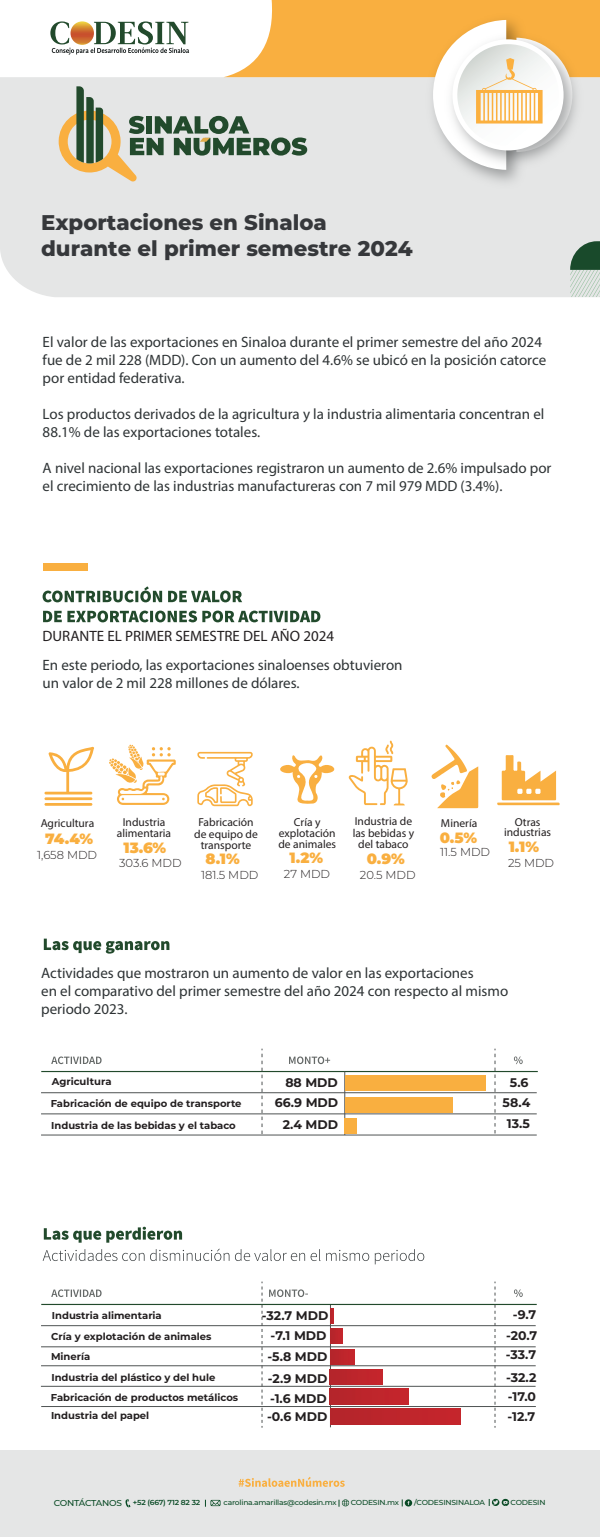
<style>
.page{position:relative;width:600px;height:1537px;background:#fff}
.page>*{position:absolute;margin:0;border:0;box-sizing:border-box;transform-origin:0 0}
.t1{font:800 21.25px/26.2px "Montserrat";color:#36383b}
.t2{font:15px/18px "Myriad Pro";color:#2e3335}
.t3{font:15px "Myriad Pro";color:#231f20}
.t4{font:900 14.88px "Montserrat";color:#f9af40}
.t5{font:700 12.5px "Montserrat";color:#231f20}
.t6{font:11.5px/11.2px "Myriad Pro";color:#231f20;text-align:center}
.t7{font:300 11.5px "Montserrat";color:#231f20}
.t8{font:700 10px "Montserrat";color:#231f20}
.t9{font:500 8.62px "Montserrat";letter-spacing:-.03em;color:#094a25;scale:1.04 1}
.t10{font:500 7.25px "Montserrat";letter-spacing:-.025em;color:#094a25;scale:1.04 1}
.t11{font:600 7.25px "Montserrat";letter-spacing:-.03em;color:#094a25;scale:1.04 1}
</style>
<div class="page">
<div style="left:0;top:77px;width:600px;height:220px;background:#e5e6e6"></div>
<svg style="left:570px;top:241px;width:30px;height:56px;background:#8aa292"></svg>
<img style="left:420px;top:182px;width:112px;height:13px">
<svg style="left:50px;top:0;width:550px;height:182px"></svg>
<div style="left:0;top:1451px;width:600px;height:86px;background:#e5e6e6"></div>
<svg style="left:239px;top:1477px;width:106px;height:10px"></svg>
<svg style="left:44px;top:938px;width:125px;height:15px"></svg>
<svg style="left:44px;top:1227px;width:138px;height:15px"></svg>
<svg style="left:43px;top:1248px;width:381px;height:16px"></svg>
<hr style="left:41px;top:1071px;width:497px;height:1px;background:#224a2c">
<svg style="left:262px;top:1048px;width:1px;height:87px"></svg>
<svg style="left:495px;top:1048px;width:1px;height:87px"></svg>
<hr style="left:345px;top:1071px;width:1px;height:64px;background:#4f5353">
<hr style="left:330px;top:1304px;width:1px;height:123px;background:#4f5353">
<hr style="left:41px;top:1092px;width:496px;height:1px;background:#4f5353">
<hr style="left:41px;top:1113px;width:496px;height:1px;background:#4f5353">
<hr style="left:41px;top:1135px;width:496px;height:1px;background:#4f5353">
<svg style="left:51px;top:1056px;width:51px;height:8px"></svg>
<svg style="left:289px;top:1056px;width:41px;height:8px"></svg>
<svg style="left:514px;top:1056px;width:9px;height:8px"></svg>
<hr style="left:41px;top:1304px;width:496px;height:1px;background:#224a2c">
<svg style="left:262px;top:1281px;width:1px;height:146px"></svg>
<svg style="left:495px;top:1281px;width:1px;height:146px"></svg>
<hr style="left:41px;top:1325px;width:495px;height:1px;background:#4f5353">
<hr style="left:41px;top:1346px;width:495px;height:1px;background:#4f5353">
<svg style="left:51px;top:1289px;width:51px;height:8px"></svg>
<svg style="left:269px;top:1289px;width:39px;height:8px"></svg>
<svg style="left:514px;top:1289px;width:9px;height:8px"></svg>
<div style="left:345px;top:1075px;width:140px;height:15px;background:#f9af40"></div>
<div style="left:345px;top:1097px;width:108px;height:15px;background:#f9af40"></div>
<hr style="left:330px;top:1308px;width:4px;height:15px;background:#ba252b">
<div style="left:331px;top:1349px;width:24px;height:15px;background:#bd252c"></div>
<hr style="left:41px;top:1365px;width:495px;height:1px;background:#4f5353">
<hr style="left:41px;top:1386px;width:495px;height:1px;background:#4f5353">
<div style="left:43px;top:564px;width:44px;height:7px;background:#f9af40"></div>
<svg style="left:43px;top:586px;width:199px;height:16px"></svg>
<svg style="left:43px;top:610px;width:277px;height:12px"></svg>
<div style="left:331px;top:1328px;width:12px;height:15px;background:#bd252b"></div>
<div style="left:345px;top:1118px;width:12px;height:15px;background:#f9af40"></div>
<div style="left:330px;top:1389px;width:78px;height:15px;background:#bd252c"></div>
<hr style="left:41px;top:1406px;width:495px;height:1px;background:#4f5353">
<div style="left:330px;top:1369px;width:52px;height:15px;background:#bd252c"></div>
<div style="left:330px;top:1409px;width:131px;height:15px;background:#bd252c"></div>
<svg style="left:126px;top:1499px;width:4px;height:8px"></svg>
<svg style="left:210px;top:1500px;width:11px;height:6px"></svg>
<svg style="left:342px;top:1499px;width:7px;height:7px"></svg>
<svg style="left:405px;top:1499px;width:7px;height:7px"></svg>
<svg style="left:492px;top:1498px;width:17px;height:8px"></svg>
<svg style="left:348px;top:741px;width:60px;height:64px"></svg>
<svg style="left:280px;top:755px;width:55px;height:49px"></svg>
<svg style="left:431px;top:744px;width:47px;height:64px"></svg>
<svg style="left:497px;top:755px;width:63px;height:50px"></svg>
<svg style="left:197px;top:752px;width:56px;height:54px"></svg>
<svg style="left:109px;top:744px;width:67px;height:61px"></svg>
<svg style="left:44px;top:747px;width:50px;height:47px"></svg>
<hr style="left:44px;top:797px;width:48px;height:3px;background:#f9af40">
<hr style="left:44px;top:803px;width:48px;height:3px;background:#f9af40">
<h1 class="t1" style="left:41px;top:208px;width:373px">Exportaciones en Sinaloa durante el primer semestre 2024</h1>
<p class="t2" style="left:43px;top:333px;width:505px">El valor de las exportaciones en Sinaloa durante el primer semestre del año 2024 fue de 2 mil 228 (MDD). Con un aumento del 4.6% se ubicó en la posición catorce por entidad federativa.</p>
<p class="t2" style="left:43px;top:405px;width:503px">Los productos derivados de la agricultura y la industria alimentaria concentran el<br>88.1% de las exportaciones totales.</p>
<p class="t2" style="left:43px;top:459px;width:510px">A nivel nacional las exportaciones registraron un aumento de 2.6% impulsado por el crecimiento de las industrias manufactureras con 7 mil 979 MDD (3.4%).</p>
<p class="t3" style="left:43px;top:627px;width:293px">DURANTE EL PRIMER SEMESTRE DEL AÑO 2024</p>
<p class="t2" style="left:43px;top:655px;width:361px">En este periodo, las exportaciones sinaloenses obtuvieron un valor de 2 mil 228 millones de dólares.</p>
<p class="t6" style="left:41px;top:817px;width:55px">Agricultura</p>
<p class="t4" style="left:45px;top:828px;width:50px">74.4%</p>
<p class="t7" style="left:37px;top:847px;width:62px">1,658 MDD</p>
<p class="t6" style="left:117px;top:816px;width:56px">Industria alimentaria</p>
<p class="t4" style="left:123px;top:836px;width:44px">13.6%</p>
<p class="t7" style="left:119px;top:854px;width:64px">303.6 MDD</p>
<p class="t6" style="left:194px;top:817px;width:65px">Fabricación de equipo de transporte</p>
<p class="t4" style="left:205px;top:848px;width:36px">8.1%</p>
<p class="t7" style="left:201px;top:867px;width:59px">181.5 MDD</p>
<p class="t6" style="left:278px;top:816px;width:59px">Cría y explotación de animales</p>
<p class="t4" style="left:289px;top:847px;width:35px">1.2%</p>
<p class="t7" style="left:284px;top:866px;width:48px">27 MDD</p>
<p class="t6" style="left:353px;top:816px;width:63px">Industria de las bebidas y del tabaco</p>
<p class="t4" style="left:367px;top:848px;width:40px">0.9%</p>
<p class="t7" style="left:360px;top:867px;width:57px">20.5 MDD</p>
<p class="t6" style="left:441px;top:817px;width:38px">Minería</p>
<p class="t4" style="left:440px;top:826px;width:39px">0.5%</p>
<p class="t7" style="left:440px;top:844px;width:52px">11.5 MDD</p>
<p class="t6" style="left:504px;top:817px;width:49px;line-height:10px">Otras industrias</p>
<p class="t4" style="left:509px;top:835px;width:32px">1.1%</p>
<p class="t7" style="left:508px;top:854px;width:48px">25 MDD</p>
<p class="t2" style="left:41px;top:963px;width:469px">Actividades que mostraron un aumento de valor en las exportaciones<br>en el comparativo del primer semestre del año 2024 con respecto al mismo periodo 2023.</p>
<p class="t8" style="left:52px;top:1074px;width:61px">Agricultura</p>
<p class="t5" style="left:285px;top:1073px;width:54px">88 MDD</p>
<p class="t5" style="left:510px;top:1074px;width:20px">5.6</p>
<p class="t8" style="left:51px;top:1118px;width:186px">Industria de las bebidas y el tabaco</p>
<p class="t5" style="left:283px;top:1115px;width:57px">2.4 MDD</p>
<p class="t5" style="left:507px;top:1114px;width:25px">13.5</p>
<p class="t8" style="left:51px;top:1096px;width:192px">Fabricación de equipo de transporte</p>
<p class="t5" style="left:275px;top:1093px;width:65px">66.9 MDD</p>
<p class="t5" style="left:503px;top:1093px;width:29px">58.4</p>
<p class="t8" style="left:52px;top:1308px;width:111px">Industria alimentaria</p>
<p class="t5" style="left:262px;top:1306px;width:68px">-32.7 MDD</p>
<p class="t5" style="left:513px;top:1305px;width:25px">-9.7</p>
<p class="t8" style="left:51px;top:1329px;width:162px">Cría y explotación de animales</p>
<p class="t5" style="left:271px;top:1326px;width:57px">-7.1 MDD</p>
<p class="t5" style="left:506px;top:1326px;width:33px">-20.7</p>
<p class="t8" style="left:51px;top:1349px;width:41px">Minería</p>
<p class="t5" style="left:267px;top:1347px;width:62px">-5.8 MDD</p>
<p class="t5" style="left:506px;top:1345px;width:32px">-33.7</p>
<p class="t8" style="left:51px;top:1370px;width:165px">Industria del plástico y del hule</p>
<p class="t5" style="left:268px;top:1369px;width:61px">-2.9 MDD</p>
<p class="t5" style="left:506px;top:1368px;width:32px">-32.2</p>
<p class="t8" style="left:51px;top:1390px;width:189px">Fabricación de productos metálicos</p>
<p class="t5" style="left:270px;top:1389px;width:58px">-1.6 MDD</p>
<p class="t5" style="left:508px;top:1387px;width:30px">-17.0</p>
<p class="t8" style="left:51px;top:1408px;width:100px">Industria del papel</p>
<p class="t5" style="left:267px;top:1407px;width:62px">-0.6 MDD</p>
<p class="t5" style="left:508px;top:1407px;width:29px">-12.7</p>
<p class="t9" style="left:54px;top:1497px;width:67px">CONTÁCTANOS</p>
<p class="t11" style="left:133px;top:1497px;width:66px">+52 (667) 712 82 32</p>
<p class="t10" style="left:224px;top:1497px;width:110px">carolina.amarillas@codesin.mx</p>
<p class="t10" style="left:351px;top:1497px;width:48px">CODESIN.mx</p>
<p class="t10" style="left:414px;top:1497px;width:70px">/CODESINSINALOA</p>
<p class="t10" style="left:511px;top:1497px;width:35px">CODESIN</p>
</div>
